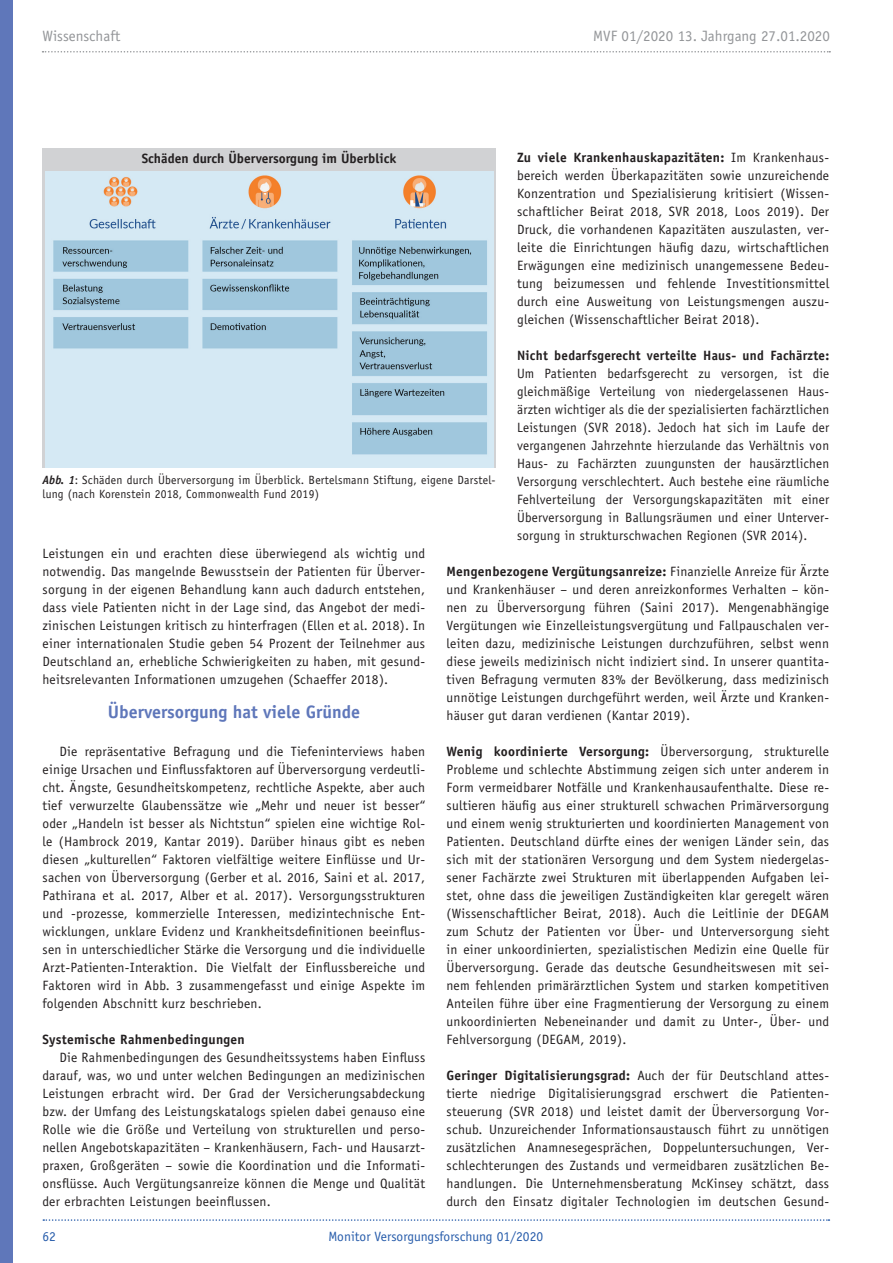
<style>
.page{position:relative;width:893px;height:1263px;background:#fff}
.page>*{position:absolute;margin:0;border:0;box-sizing:border-box;transform-origin:0 0}
.t1{font:700 18px "Officina Sans";color:#5f77ba}
.t2{font:15px "Officina Sans";color:#939598}
.t3{font:13.5px/18px "Officina Sans";letter-spacing:.02em;color:#231f20;text-align:justify}
.t4{font:700 13.5px "Officina Sans";letter-spacing:.02em;color:#231f20}
.t5{font:700 13.5px "Officina Sans";color:#231f20}
.t6{font:13.5px "Officina Sans";color:#275caa}
.t7{font:12px/14.4px "Officina Sans";letter-spacing:.02em;color:#231f20}
.s1{font-weight:700}
.s2{font-weight:700;font-style:italic}
</style>
<div class="page">
<svg style="left:43px;top:51px;width:787px;height:2px"></svg>
<svg style="left:43px;top:1219px;width:786px;height:2px"></svg>
<div style="left:0;top:0;width:13px;height:1263px;background:#5f77ba"></div>
<div style="left:43px;top:149px;width:453px;height:319px;background:#d1d2d4"></div>
<img style="left:46px;top:171px;width:448px;height:297px">
<p class="t2" style="left:43px;top:27px;width:79px">Wissenschaft</p>
<p class="t2" style="left:593px;top:27px;width:238px">MVF 01/2020 13. Jahrgang 27.01.2020</p>
<p class="t5" style="left:142px;top:150px;width:256px">Schäden durch Überversorgung im Überblick</p>
<p class="t3" style="left:517px;top:148px;width:314px"><span class="s1">Zu viele Krankenhauskapazitäten:</span> Im Krankenhaus&shy;bereich werden Überkapazitäten sowie unzureichende Konzentration und Spezialisierung kritisiert (Wissen&shy;schaftlicher Beirat 2018, SVR 2018, Loos 2019). Der Druck, die vorhandenen Kapazitäten auszulasten, ver&shy;leite die Einrichtungen häufig dazu, wirtschaftlichen Erwägungen eine medizinisch unangemessene Bedeu&shy;tung beizumessen und fehlende Investitionsmittel durch eine Ausweitung von Leistungsmengen auszu&shy;gleichen (Wissenschaftlicher Beirat 2018).</p>
<p class="t4" style="left:517px;top:347px;width:314px">Nicht bedarfsgerecht verteilte Haus- und Fachärzte:</p>
<p class="t3" style="left:517px;top:364px;width:314px">Um Patienten bedarfsgerecht zu versorgen, ist die gleichmäßige Verteilung von niedergelassenen Haus&shy;ärzten wichtiger als die der spezialisierten fachärztlichen Leistungen (SVR 2018). Jedoch hat sich im Laufe der vergangenen Jahrzehnte hierzulande das Verhältnis von Haus- zu Fachärzten zuungunsten der hausärztlichen Versorgung verschlechtert. Auch bestehe eine räumliche Fehlverteilung der Versorgungskapazitäten mit einer Überversorgung in Ballungsräumen und einer Unterver&shy;sorgung in strukturschwachen Regionen (SVR 2014).</p>
<p class="t3" style="left:446px;top:562px;width:384px"><span class="s1">Mengenbezogene Vergütungsanreize:</span> Finanzielle Anreize für Ärzte und Krankenhäuser – und deren anreizkonformes Verhalten – kön&shy;nen zu Überversorgung führen (Saini 2017). Mengenabhängige Vergütungen wie Einzelleistungsvergütung und Fallpauschalen ver&shy;leiten dazu, medizinische Leistungen durchzuführen, selbst wenn diese jeweils medizinisch nicht indiziert sind. In unserer quantita&shy;tiven Befragung vermuten 83% der Bevölkerung, dass medizinisch unnötige Leistungen durchgeführt werden, weil Ärzte und Kranken&shy;häuser gut daran verdienen (Kantar 2019).</p>
<p class="t3" style="left:446px;top:742px;width:384px"><span class="s1">Wenig koordinierte Versorgung:</span> Überversorgung, strukturelle Probleme und schlechte Abstimmung zeigen sich unter anderem in Form vermeidbarer Notfälle und Krankenhausaufenthalte. Diese re&shy;sultieren häufig aus einer strukturell schwachen Primärversorgung und einem wenig strukturierten und koordinierten Management von Patienten. Deutschland dürfte eines der wenigen Länder sein, das sich mit der stationären Versorgung und dem System niedergelas&shy;sener Fachärzte zwei Strukturen mit überlappenden Aufgaben lei&shy;stet, ohne dass die jeweiligen Zuständigkeiten klar geregelt wären (Wissenschaftlicher Beirat, 2018). Auch die Leitlinie der DEGAM zum Schutz der Patienten vor Über- und Unterversorgung sieht in einer unkoordinierten, spezialistischen Medizin eine Quelle für Überversorgung. Gerade das deutsche Gesundheitswesen mit sei&shy;nem fehlenden primärärztlichen System und starken kompetitiven Anteilen führe über eine Fragmentierung der Versorgung zu einem unkoordinierten Nebeneinander und damit zu Unter-, Über- und Fehlversorgung (DEGAM, 2019).</p>
<p class="t3" style="left:446px;top:1066px;width:384px"><span class="s1">Geringer Digitalisierungsgrad:</span> Auch der für Deutschland attes&shy;tierte niedrige Digitalisierungsgrad erschwert die Patienten&shy;steuerung (SVR 2018) und leistet damit der Überversorgung Vor&shy;schub. Unzureichender Informationsaustausch führt zu unnötigen zusätzlichen Anamnesegesprächen, Doppeluntersuchungen, Ver&shy;schlechterungen des Zustands und vermeidbaren zusätzlichen Be&shy;handlungen. Die Unternehmensberatung McKinsey schätzt, dass durch den Einsatz digitaler Technologien im deutschen Gesund-</p>
<p class="t7" style="left:43px;top:472px;width:455px"><span class="s2">Abb. 1</span>: Schäden durch Überversorgung im Überblick. Bertelsmann Stiftung, eigene Darstel&shy;lung (nach Korenstein 2018, Commonwealth Fund 2019)</p>
<p class="t3" style="left:43px;top:544px;width:384px">Leistungen ein und erachten diese überwiegend als wichtig und notwendig. Das mangelnde Bewusstsein der Patienten für Überver&shy;sorgung in der eigenen Behandlung kann auch dadurch entstehen, dass viele Patienten nicht in der Lage sind, das Angebot der medi&shy;zinischen Leistungen kritisch zu hinterfragen (Ellen et al. 2018). In einer internationalen Studie geben 54 Prozent der Teilnehmer aus Deutschland an, erhebliche Schwierigkeiten zu haben, mit gesund&shy;heitsrelevanten Informationen umzugehen (Schaeffer 2018).</p>
<h1 class="t1" style="left:108px;top:701px;width:254px">Überversorgung hat viele Gründe</h1>
<p class="t3" style="left:43px;top:742px;width:384px;text-indent:17px">Die repräsentative Befragung und die Tiefeninterviews haben einige Ursachen und Einflussfaktoren auf Überversorgung verdeutli&shy;cht. Ängste, Gesundheitskompetenz, rechtliche Aspekte, aber auch tief verwurzelte Glaubenssätze wie „Mehr und neuer ist besser“ oder „Handeln ist besser als Nichtstun“ spielen eine wichtige Rol&shy;le (Hambrock 2019, Kantar 2019). Darüber hinaus gibt es neben diesen „kulturellen“ Faktoren vielfältige weitere Einflüsse und Ur&shy;sachen von Überversorgung (Gerber et al. 2016, Saini et al. 2017, Pathirana et al. 2017, Alber et al. 2017). Versorgungsstrukturen und -prozesse, kommerzielle Interessen, medizintechnische Ent&shy;wicklungen, unklare Evidenz und Krankheitsdefinitionen beeinflus&shy;sen in unterschiedlicher Stärke die Versorgung und die individuelle Arzt-Patienten-Interaktion. Die Vielfalt der Einflussbereiche und Faktoren wird in Abb. 3 zusammengefasst und einige Aspekte im folgenden Abschnitt kurz beschrieben.</p>
<p class="t4" style="left:43px;top:1031px;width:204px">Systemische Rahmenbedingungen</p>
<p class="t3" style="left:43px;top:1048px;width:384px;text-indent:17px">Die Rahmenbedingungen des Gesundheitssystems haben Einfluss darauf, was, wo und unter welchen Bedingungen an medizinischen Leistungen erbracht wird. Der Grad der Versicherungsabdeckung bzw. der Umfang des Leistungskatalogs spielen dabei genauso eine Rolle wie die Größe und Verteilung von strukturellen und perso&shy;nellen Angebotskapazitäten – Krankenhäusern, Fach- und Hausarzt&shy;praxen, Großgeräten – sowie die Koordination und die Informati&shy;onsflüsse. Auch Vergütungsanreize können die Menge und Qualität der erbrachten Leistungen beeinflussen.</p>
<p class="t6" style="left:43px;top:1228px;width:15px">62</p>
<p class="t6" style="left:329px;top:1228px;width:216px">Monitor Versorgungsforschung 01/2020</p>
</div>
